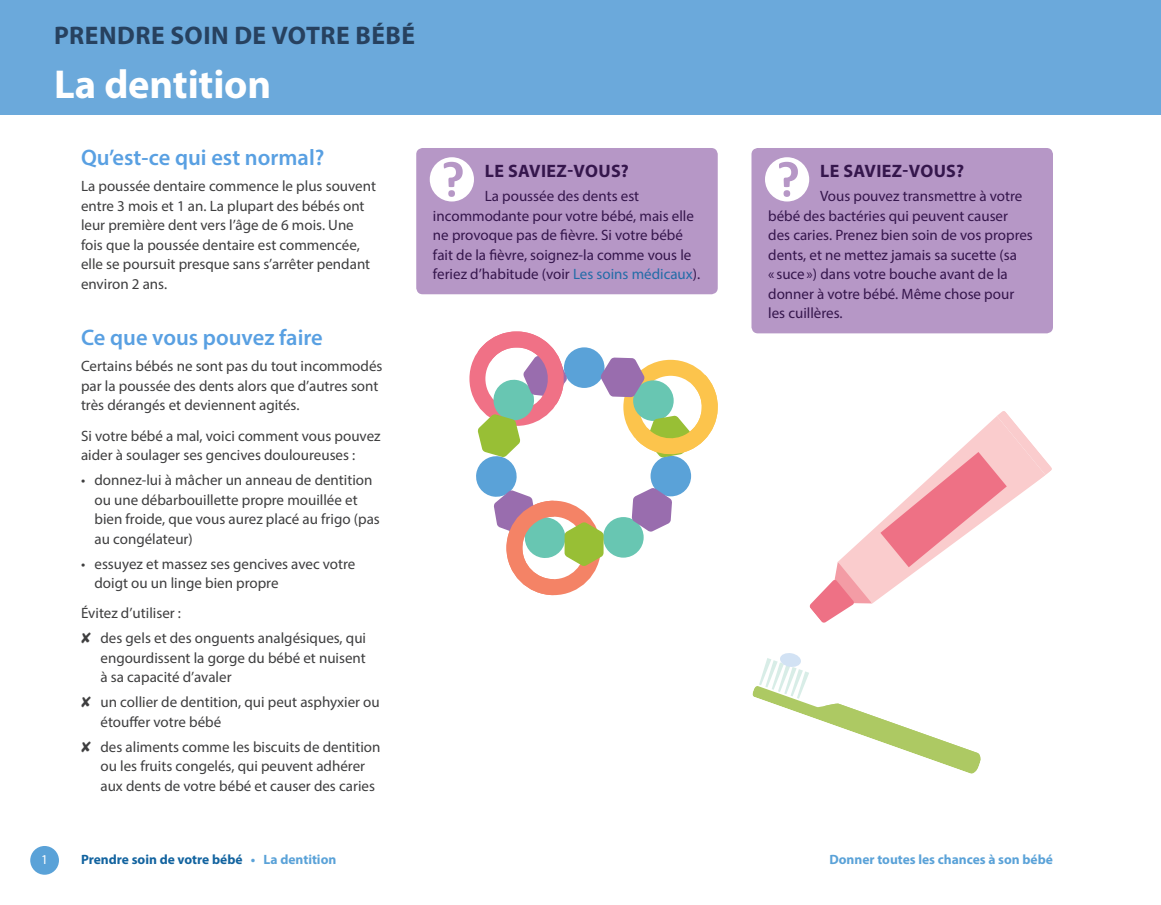
<style>
.page{position:relative;width:1161px;height:905px;background:#fff}
.page>*{position:absolute;margin:0;border:0;box-sizing:border-box;transform-origin:0 0}
.t1{font:700 40.5px "Myriad Pro";letter-spacing:-.005em;color:#fff}
.t2{font:700 25.5px "Myriad Pro";letter-spacing:.02em;color:#27415f}
.t3{font:600 22.5px "Myriad Pro";color:#59a0e2}
.t4{font:700 18px "Myriad Pro";letter-spacing:.02em;color:#35164c}
.t5{font:15px/19.5px "Myriad Pro";color:#3e3e3f}
.t6{font:15px/19.5px "Myriad Pro";color:#35164c}
.t7{font:700 13.5px "Myriad Pro";color:#12639f}
.t8{font:700 13.5px "Myriad Pro";color:#5aa2d8}
.t9{font:13.5px "Myriad Pro";color:#fff}
.s1{color:#236ca7}
.s2{color:#5aa2d8}
</style>
<div class="page">
<div style="left:0;top:0;width:1161px;height:114px;background:#6ba9db"></div>
<div style="left:30px;top:846px;width:29px;height:28px;background:#5aa2d8;border-radius:50%"></div>
<div style="left:752px;top:148px;width:301px;height:185px;background:#b697c6;border-radius:6px"></div>
<div style="left:765px;top:157px;width:44px;height:44px;background:#fff;border-radius:50%"></div>
<div style="left:784px;top:190px;width:6px;height:7px;background:#b697c6;border-radius:50%"></div>
<svg style="left:779px;top:162px;width:19px;height:25px"></svg>
<div style="left:416px;top:148px;width:302px;height:146px;background:#b697c6;border-radius:6px"></div>
<div style="left:430px;top:157px;width:44px;height:44px;background:#fff;border-radius:50%"></div>
<div style="left:448px;top:190px;width:7px;height:7px;background:#b697c6;border-radius:50%"></div>
<svg style="left:444px;top:162px;width:19px;height:25px"></svg>
<svg style="left:752px;top:653px;width:229px;height:121px"></svg>
<svg style="left:809px;top:411px;width:243px;height:212px"></svg>
<svg style="left:469px;top:331px;width:249px;height:265px"></svg>
<h2 class="t2" style="left:54px;top:19px;width:362px">PRENDRE SOIN DE VOTRE BÉBÉ</h2>
<h1 class="t1" style="left:54px;top:58px;width:219px">La dentition</h1>
<h3 class="t3" style="left:81px;top:143px;width:245px">Qu’est-ce qui est normal?</h3>
<p class="t5" style="left:81px;top:176px;width:297px">La poussée dentaire commence le plus souvent entre 3 mois et 1 an. La plupart des bébés ont leur première dent vers l’âge de 6 mois. Une fois que la poussée dentaire est commencée, elle se poursuit presque sans s’arrêter pendant environ 2 ans.</p>
<h3 class="t3" style="left:81px;top:323px;width:243px">Ce que vous pouvez faire</h3>
<p class="t5" style="left:81px;top:356px;width:303px">Certains bébés ne sont pas du tout incommodés par la poussée des dents alors que d’autres sont très dérangés et deviennent agités.</p>
<p class="t5" style="left:81px;top:425px;width:301px">Si votre bébé a mal, voici comment vous pouvez aider à soulager ses gencives douloureuses :</p>
<p class="t5" style="left:94px;top:470px;width:287px;text-indent:-14px">• donnez-lui à mâcher un anneau de dentition ou une débarbouillette propre mouillée et bien froide, que vous aurez placé au frigo (pas au congélateur)</p>
<p class="t5" style="left:94px;top:553px;width:262px;text-indent:-14px">• essuyez et massez ses gencives avec votre doigt ou un linge bien propre</p>
<p class="t5" style="left:81px;top:600px;width:287px;line-height:24.9px">Évitez d’utiliser :<br>✘ des gels et des onguents analgésiques, qui</p>
<p class="t5" style="left:100px;top:647px;width:267px">engourdissent la gorge du bébé et nuisent à sa capacité d’avaler</p>
<p class="t5" style="left:100px;top:692px;width:281px;text-indent:-20px">✘ un collier de dentition, qui peut asphyxier ou étouffer votre bébé</p>
<p class="t5" style="left:100px;top:736px;width:281px;text-indent:-20px">✘ des aliments comme les biscuits de dentition ou les fruits congelés, qui peuvent adhérer aux dents de votre bébé et causer des caries</p>
<p class="t4" style="left:485px;top:159px;width:145px">LE SAVIEZ-VOUS?</p>
<p class="t6" style="left:433px;top:186px;width:269px;text-indent:52px">La poussée des dents est incommodante pour votre bébé, mais elle ne provoque pas de fièvre. Si votre bébé fait de la fièvre, soignez‑la comme vous le feriez d’habitude (voir <span class="s1">Les soins médicaux</span>).</p>
<p class="t4" style="left:820px;top:159px;width:145px">LE SAVIEZ-VOUS?</p>
<p class="t6" style="left:768px;top:186px;width:266px;text-indent:52px">Vous pouvez transmettre à votre bébé des bactéries qui peuvent causer des caries. Prenez bien soin de vos propres dents, et ne mettez jamais sa sucette (sa<br>« suce») dans votre bouche avant de la donner à votre bébé. Même chose pour les cuillères.</p>
<p class="t9" style="left:41px;top:851px;width:8px">1</p>
<p class="t7" style="left:81px;top:851px;width:257px">Prendre soin de votre bébé <span class="s2">• La dentition</span></p>
<p class="t8" style="left:829px;top:851px;width:225px">Donner toutes les chances à son bébé</p>
</div>
